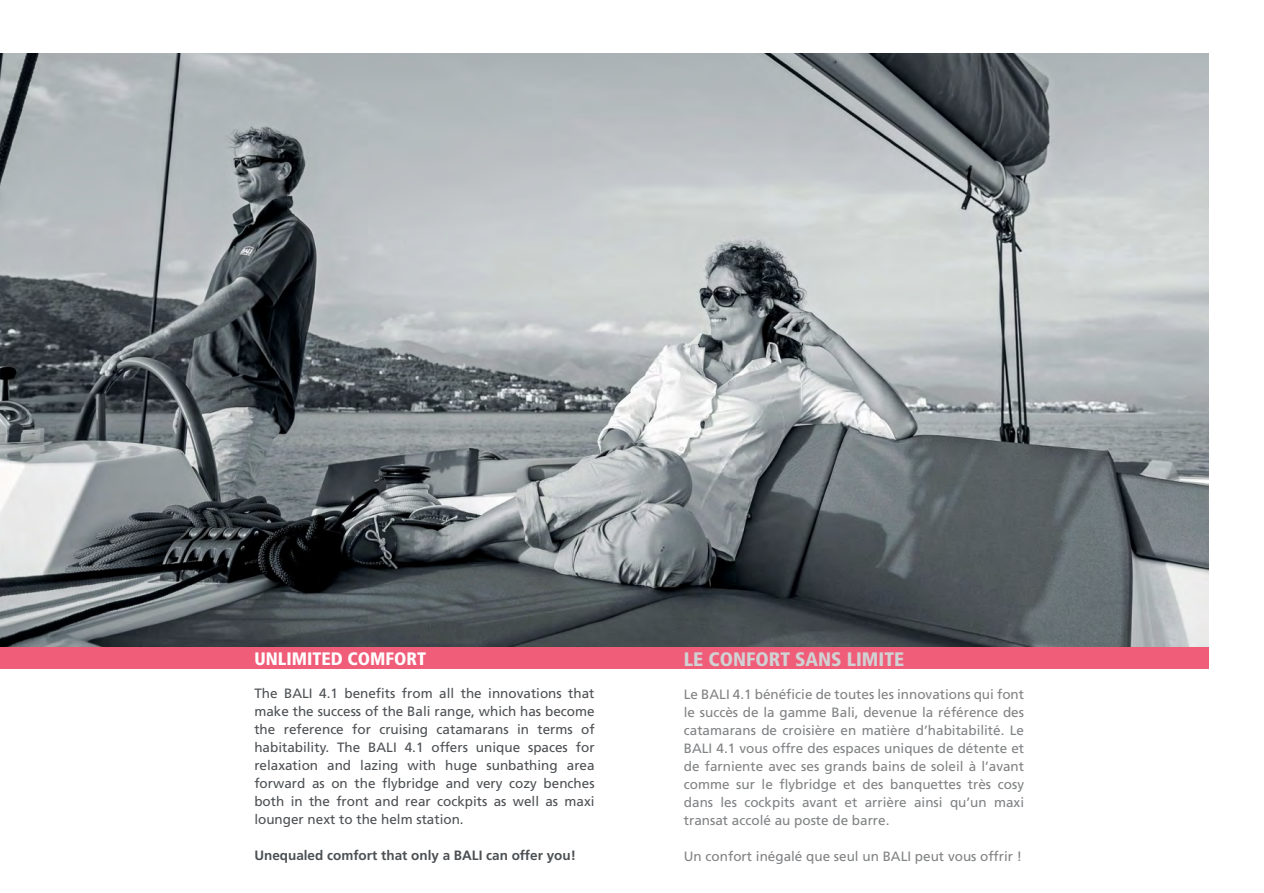
<style>
.page{position:relative;width:1264px;height:893px;background:#fff}
.page>*{position:absolute;margin:0;border:0;box-sizing:border-box;transform-origin:0 0}
.t1{font:900 condensed 19.5px "Frutiger";color:#d1d2d4}
.t2{font:900 condensed 18px "Frutiger";color:#fff}
.t3{font:13.5px/18px "Frutiger LT Std";color:#808284;text-align:justify}
.t4{font:13.5px/18px "Frutiger LT Std";color:#4d5053;text-align:justify}
.t5{font:700 13.5px "Frutiger LT Std";color:#4d5053}
</style>
<div class="page">
<img style="left:0;top:53px;width:1208px;height:594px">
<div style="left:0;top:647px;width:1208px;height:21px;background:#f05d79"></div>
<h2 class="t2" style="left:254px;top:651px;width:173px">UNLIMITED COMFORT</h2>
<p class="t4" style="left:254px;top:685px;width:342px">The BALI 4.1 benefits from all the innovations that make the success of the Bali range, which has become the reference for cruising catamarans in terms of habitability. The BALI 4.1 offers unique spaces for relaxation and lazing with huge sunbathing area forward as on the flybridge and very cozy benches both in the front and rear cockpits as well as maxi lounger next to the helm station.</p>
<p class="t5" style="left:254px;top:848px;width:323px">Unequaled comfort that only a BALI can offer you!</p>
<h1 class="t1" style="left:684px;top:651px;width:222px">LE CONFORT SANS LIMITE</h1>
<p class="t3" style="left:684px;top:686px;width:342px">Le BALI 4.1 bénéficie de toutes les innovations qui font le succès de la gamme Bali, devenue la référence des catamarans de croisière en matière d’habitabilité. Le BALI 4.1 vous offre des espaces uniques de détente et de farniente avec ses grands bains de soleil à l’avant comme sur le flybridge et des banquettes très cosy dans les cockpits avant et arrière ainsi qu’un maxi transat accolé au poste de barre.</p>
<p class="t3" style="left:684px;top:848px;width:340px">Un confort inégalé que seul un BALI peut vous offrir !</p>
</div>
